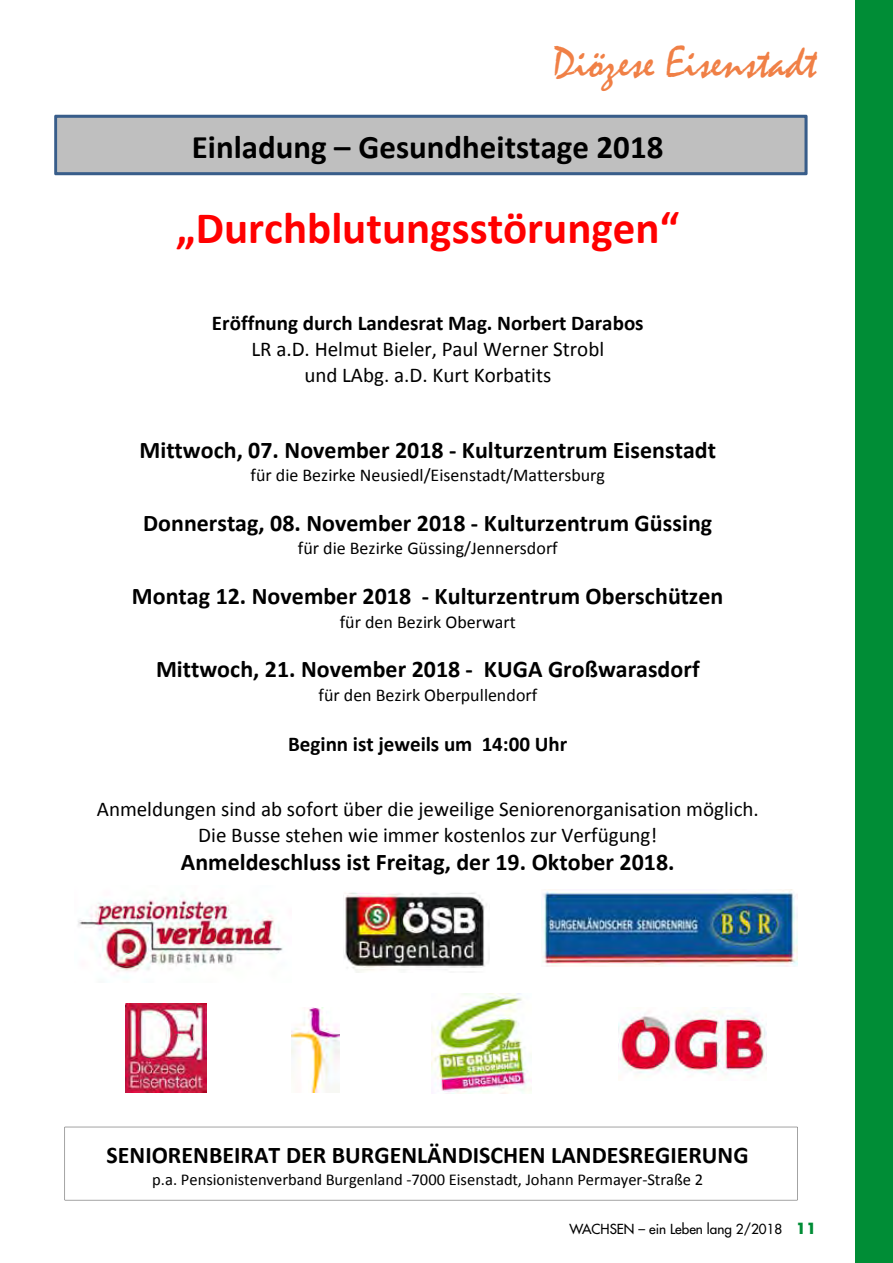
<style>
.page{position:relative;width:893px;height:1263px;background:#fff}
.page>*{position:absolute;margin:0;border:0;box-sizing:border-box;transform-origin:0 0}
.t1{font:700 45px "Calibri";color:#f00}
.t2{font:45px "Mistral";color:#f08046}
.t3{font:700 33px "Calibri";color:#000}
.t4{font:700 24px "Calibri";color:#000}
.t5{font:21px/25.7px "Calibri";color:#000;text-align:center}
.t6{font:700 21px "Calibri";color:#000}
.t7{font:18px "Calibri";color:#000}
.t8{font:16.5px "Calibri";color:#000}
.t9{font:500 13.5px "Futura Std";color:#000}
.s1{font-weight:700}
.s2{font-style:inherit}
.s3{font-weight:700;font-size:15px;color:#008d36}
</style>
<div class="page">
<div style="left:855px;top:0;width:38px;height:1263px;background:#008d36"></div>
<svg style="left:54px;top:115px;width:754px;height:60px;background:#b1b5b9"></svg>
<img style="left:344px;top:892px;width:143px;height:80px">
<img style="left:619px;top:1007px;width:147px;height:67px">
<img style="left:431px;top:993px;width:101px;height:101px">
<img style="left:78px;top:894px;width:205px;height:84px">
<img style="left:542px;top:889px;width:255px;height:78px">
<img style="left:125px;top:1003px;width:81px;height:89px">
<img style="left:291px;top:1008px;width:49px;height:84px">
<svg style="left:65px;top:1127px;width:732px;height:73px"></svg>
<div style="left:74px;top:1185px;width:7px;height:8px;background:#fff"></div>
<h1 class="t2" style="left:553px;top:35px;width:265px">Diözese Eisenstadt</h1>
<p class="t3" style="left:192px;top:126px;width:473px">Einladung – Gesundheitstage 2018</p>
<p class="t1" style="left:176px;top:200px;width:505px">„Durchblutungsstörungen“</p>
<p class="t5" style="left:212px;top:310px;width:433px"><span class="s1">Eröffnung durch Landesrat Mag. Norbert Darabos<br></span>LR a.D. Helmut Bieler, Paul Werner Strobl<br>und LAbg. a.D. Kurt Korbatits</p>
<p class="t4" style="left:140px;top:434px;width:578px">Mittwoch, 07. November 2018 - Kulturzentrum Eisenstadt</p>
<p class="t7" style="left:250px;top:464px;width:356px">für die Bezirke Neusiedl/Eisenstadt/Mattersburg</p>
<p class="t4" style="left:143px;top:507px;width:570px">Donnerstag, 08. November 2018 - Kulturzentrum Güssing</p>
<p class="t7" style="left:298px;top:537px;width:261px">für die Bezirke Güssing/Jennersdorf</p>
<p class="t4" style="left:132px;top:581px;width:593px">Montag 12. November 2018 - Kulturzentrum Oberschützen</p>
<p class="t7" style="left:340px;top:610px;width:178px">für den Bezirk Oberwart</p>
<p class="t4" style="left:156px;top:654px;width:545px">Mittwoch, 21. November 2018 - KUGA Großwarasdorf</p>
<p class="t7" style="left:318px;top:683px;width:220px">für den Bezirk Oberpullendorf</p>
<p class="t6" style="left:288px;top:731px;width:281px">Beginn ist jeweils um 14:00 Uhr</p>
<p class="t5" style="left:97px;top:796px;width:663px">Anmeldungen sind ab sofort über die jeweilige Seniorenorganisation möglich.<br>Die Busse stehen wie immer kostenlos zur Verfügung!</p>
<p class="t4" style="left:181px;top:847px;width:495px">Anmeldeschluss ist Freitag, der 19. Oktober 2018.</p>
<p class="t4" style="left:107px;top:1140px;width:644px">SENIORENBEIRAT DER BURGENLÄNDISCHEN LANDESREGIERUNG</p>
<p class="t8" style="left:152px;top:1169px;width:552px">p.a. Pensionistenverband Burgenland -7000 Eisenstadt, Johann Permayer-Straße 2</p>
<p class="t9" style="left:570px;top:1221px;width:248px">WACHSEN – ein Leben lang <span class="s2">2/2018</span> <span class="s3">11</span></p>
</div>
